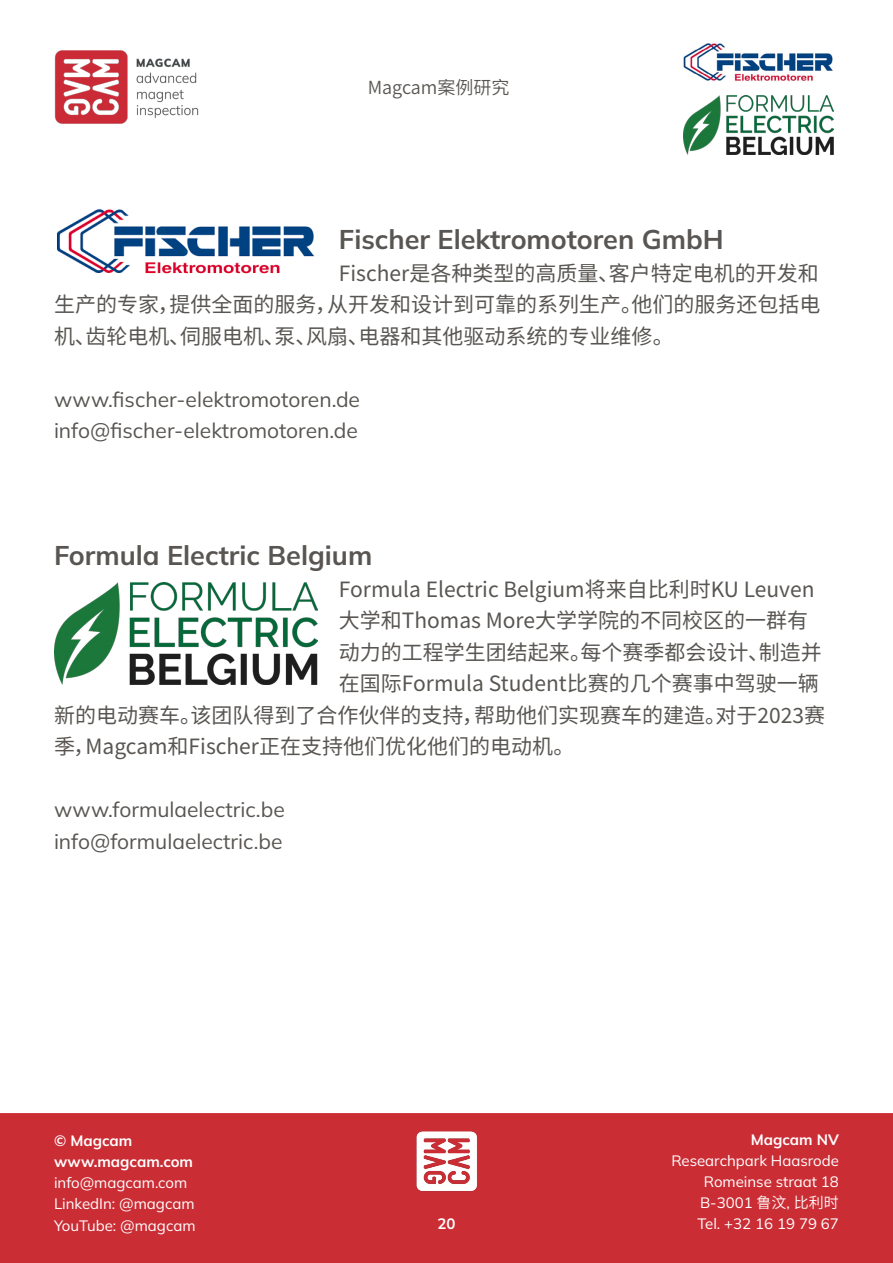
<style>
.page{position:relative;width:893px;height:1263px;background:#fff}
.page>*{position:absolute;margin:0;border:0;box-sizing:border-box;transform-origin:0 0}
.t1{font:700 27px "Mulish";color:#585552}
.t2{font:21px/31.5px "Source Han Sans CN";color:#585552;text-align:justify}
.t3{font:21px/31.5px "Mulish";color:#585552}
.t4{font:18px "Source Han Sans CN";color:#585552}
.t5{font:15px/21px "Mulish";color:#fff}
.t6{font:700 15px/21px "Mulish";color:#fff}
.s1{font-family:"Source Han Sans CN"}
</style>
<div class="page">
<div style="left:0;top:1113px;width:893px;height:150px;background:#cb2d35"></div>
<img style="left:57px;top:209px;width:258px;height:65px">
<img style="left:54px;top:582px;width:264px;height:102px">
<img style="left:404px;top:1118px;width:85px;height:85px">
<img style="left:54px;top:50px;width:145px;height:74px">
<img style="left:683px;top:43px;width:150px;height:38px">
<img style="left:683px;top:96px;width:150px;height:58px">
<p class="t4" style="left:368px;top:77px;width:143px">Magcam案例研究</p>
<p class="t1" style="left:339px;top:221px;width:386px">Fischer Elektromotoren GmbH</p>
<p class="t2" style="left:54px;top:258px;width:768px;text-indent:285px">Fischer是各种类型的高质量、客户特定电机的开发和生产的专家，提供全面的服务，从开发和设计到可靠的系列生产。他们的服务还包括电机、齿轮电机、伺服电机、泵、风扇、电器和其他驱动系统的专业维修。</p>
<p class="t3" style="left:54px;top:383px;width:308px">www.fischer-elektromotoren.de info@fischer-elektromotoren.de</p>
<p class="t1" style="left:54px;top:537px;width:320px">Formula Electric Belgium</p>
<p class="t2" style="left:339px;top:574px;width:477px">Formula Electric Belgium将来自比利时KU Leuven</p>
<p class="t2" style="left:339px;top:605px;width:471px">大学和Thomas More大学学院的不同校区的一群有</p>
<p class="t2" style="left:339px;top:637px;width:484px">动力的工程学生团结起来。每个赛季都会设计、制造并</p>
<p class="t2" style="left:339px;top:668px;width:481px">在国际Formula Student比赛的几个赛事中驾驶一辆</p>
<p class="t2" style="left:54px;top:700px;width:773px">新的电动赛车。该团队得到了合作伙伴的支持，帮助他们实现赛车的建造。对于2023赛</p>
<p class="t2" style="left:54px;top:731px;width:522px">季，Magcam和Fischer正在支持他们优化他们的电动机。</p>
<p class="t3" style="left:54px;top:793px;width:232px">www.formulaelectric.be info@formulaelectric.be</p>
<p class="t6" style="left:54px;top:1130px;width:141px">© Magcam www.magcam.com</p>
<p class="t5" style="left:54px;top:1172px;width:143px">info@magcam.com<br>LinkedIn: @magcam<br>YouTube: @magcam</p>
<p class="t6" style="left:437px;top:1213px;width:19px">20</p>
<p class="t6" style="left:751px;top:1129px;width:90px">Magcam NV</p>
<p class="t5" style="left:671px;top:1150px;width:169px;text-align:right">Researchpark Haasrode<br>Romeinse straat 18<br>B-3001 <span class="s1">鲁汶</span>, <span class="s1">比利时<br></span>Tel. +32 16 19 79 67</p>
</div>
